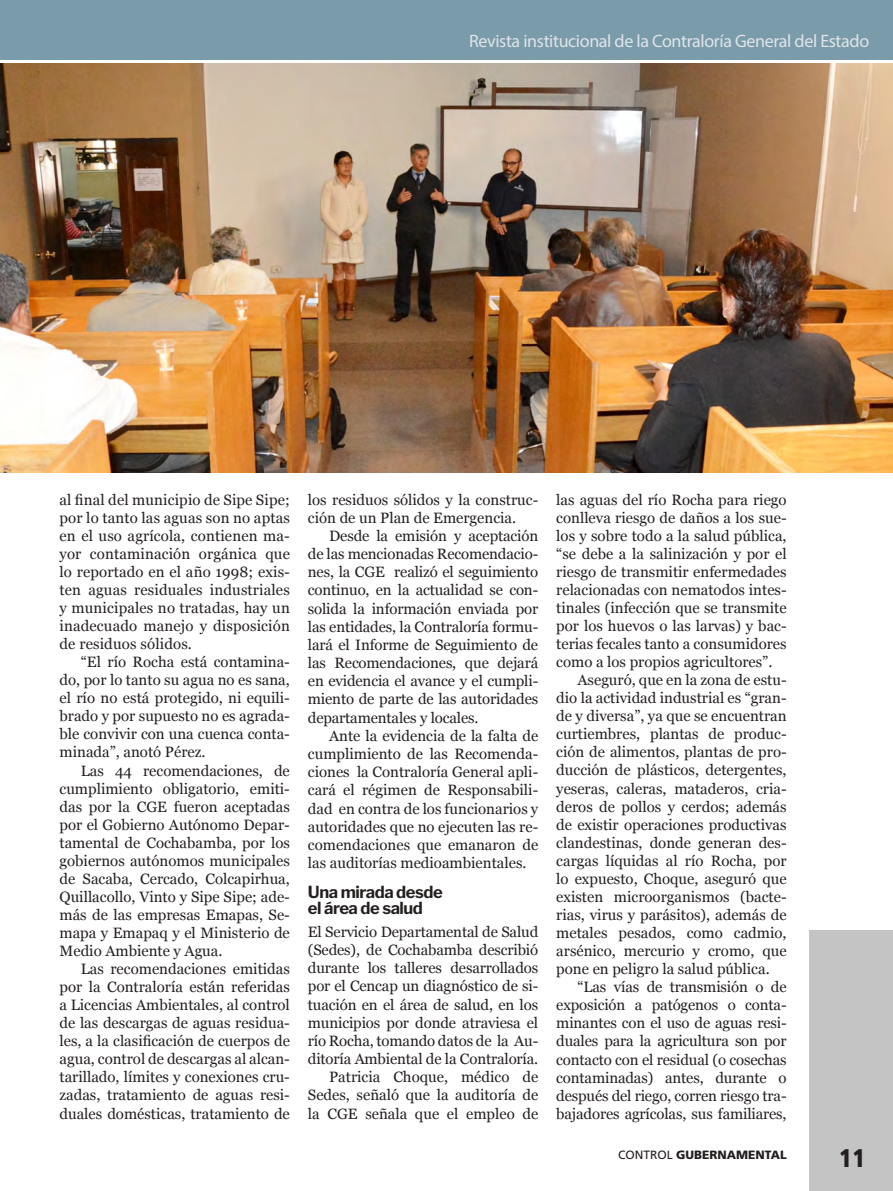
<style>
.page{position:relative;width:893px;height:1191px;background:#fff}
.page>*{position:absolute;margin:0;border:0;box-sizing:border-box;transform-origin:0 0}
.t1{font:900 condensed 25.5px "Frutiger LT Std";color:#241f1f}
.t2{font:18px "Myriad Pro";letter-spacing:-.02em;color:#e0e4e9}
.t3{font:700 16.5px/16.6px "Libre Franklin";letter-spacing:-.025em;color:#241f1f}
.t4{font:15px/18px "Georgia";color:#241f1f;text-align:justify}
.t5{font:900 12px "Frutiger LT Std";color:#241f1f}
.s1{font-weight:400}
</style>
<div class="page">
<div style="left:0;top:0;width:893px;height:60px;background:#7a9baa"></div>
<div style="left:809px;top:929px;width:84px;height:262px;background:#c4c4c5"></div>
<img style="left:0;top:63px;width:893px;height:409px">
<p class="t2" style="left:469px;top:30px;width:402px">Revista institucional de la Contraloría General del Estado</p>
<p class="t4" style="left:60px;top:490px;width:232px">al final del municipio de Sipe Sipe; por lo tanto las aguas son no aptas en el uso agrícola, contienen ma&shy;yor contaminación orgánica que lo reportado en el año 1998; exis&shy;ten aguas residuales industriales y municipales no tratadas, hay un inadecuado manejo y disposición de residuos sólidos.</p>
<p class="t4" style="left:60px;top:652px;width:232px;text-indent:21px">“El río Rocha está contamina&shy;do, por lo tanto su agua no es sana, el río no está protegido, ni equili&shy;brado y por supuesto no es agrada&shy;ble convivir con una cuenca conta&shy;minada”, anotó Pérez.</p>
<p class="t4" style="left:60px;top:760px;width:232px;text-indent:21px">Las 44 recomendaciones, de cumplimiento obligatorio, emiti&shy;das por la CGE fueron aceptadas por el Gobierno Autónomo Depar&shy;tamental de Cochabamba, por los gobiernos autónomos municipales de Sacaba, Cercado, Colcapirhua, Quillacollo, Vinto y Sipe Sipe; ade&shy;más de las empresas Emapas, Se&shy;mapa y Emapaq y el Ministerio de Medio Ambiente y Agua.</p>
<p class="t4" style="left:60px;top:959px;width:232px;text-indent:21px">Las recomendaciones emitidas por la Contraloría están referidas a Licencias Ambientales, al control de las descargas de aguas residua&shy;les, a la clasificación de cuerpos de agua, control de descargas al alcan&shy;tarillado, límites y conexiones cru&shy;zadas, tratamiento de aguas resi&shy;duales domésticas, tratamiento de</p>
<p class="t4" style="left:308px;top:490px;width:232px">los residuos sólidos y la construc&shy;ción de un Plan de Emergencia.</p>
<p class="t4" style="left:308px;top:526px;width:232px;text-indent:21px">Desde la emisión y aceptación de las mencionadas Recomendacio&shy;nes, la CGE realizó el seguimiento continuo, en la actualidad se con&shy;solida la información enviada por las entidades, la Contraloría formu&shy;lará el Informe de Seguimiento de las Recomendaciones, que dejará en evidencia el avance y el cumpli&shy;miento de parte de las autoridades departamentales y locales.</p>
<p class="t4" style="left:308px;top:726px;width:232px;text-indent:21px">Ante la evidencia de la falta de cumplimiento de las Recomenda&shy;ciones la Contraloría General apli&shy;cará el régimen de Responsabili&shy;dad en contra de los funcionarios y autoridades que no ejecuten las re&shy;comendaciones que emanaron de las auditorías medioambientales.</p>
<p class="t3" style="left:308px;top:883px;width:136px">Una mirada desde el área de salud</p>
<p class="t4" style="left:308px;top:922px;width:232px;text-align:right">El Servicio Departamental de Salud (Sedes), de Cochabamba describió durante los talleres desarrollados por el Cencap un diagnóstico de si&shy;tuación en el área de salud, en los municipios por donde atraviesa el río Rocha, tomando datos de la Au&shy;ditoría Ambiental de la Contraloría.<br>Patricia Choque, médico de Sedes, señaló que la auditoría de la CGE señala que el empleo de</p>
<p class="t4" style="left:556px;top:490px;width:232px">las aguas del río Rocha para riego</p>
<p class="t4" style="left:556px;top:508px;width:232px">conlleva riesgo de daños a los sue-</p>
<p class="t4" style="left:556px;top:526px;width:232px">los y sobre todo a la salud pública,</p>
<p class="t4" style="left:556px;top:544px;width:232px">“se debe a la salinización y por el</p>
<p class="t4" style="left:556px;top:562px;width:232px">riesgo de transmitir enfermedades</p>
<p class="t4" style="left:556px;top:580px;width:232px">relacionadas con nematodos intes-</p>
<p class="t4" style="left:556px;top:598px;width:232px">tinales (infección que se transmite</p>
<p class="t4" style="left:556px;top:616px;width:232px">por los huevos o las larvas) y bac-</p>
<p class="t4" style="left:556px;top:634px;width:232px">terias fecales tanto a consumidores</p>
<p class="t4" style="left:556px;top:652px;width:218px">como a los propios agricultores”.</p>
<p class="t4" style="left:577px;top:670px;width:211px">Aseguró, que en la zona de estu-</p>
<p class="t4" style="left:556px;top:688px;width:232px">dio la actividad industrial es “gran-</p>
<p class="t4" style="left:556px;top:706px;width:232px">de y diversa”, ya que se encuentran</p>
<p class="t4" style="left:556px;top:724px;width:232px">curtiembres, plantas de produc-</p>
<p class="t4" style="left:556px;top:742px;width:232px">ción de alimentos, plantas de pro-</p>
<p class="t4" style="left:556px;top:760px;width:232px">ducción de plásticos, detergentes,</p>
<p class="t4" style="left:556px;top:778px;width:232px">yeseras, caleras, mataderos, cria-</p>
<p class="t4" style="left:556px;top:796px;width:232px">deros de pollos y cerdos; además</p>
<p class="t4" style="left:556px;top:815px;width:232px">de existir operaciones productivas</p>
<p class="t4" style="left:556px;top:833px;width:232px">clandestinas, donde generan des-</p>
<p class="t4" style="left:556px;top:851px;width:232px">cargas líquidas al río Rocha, por</p>
<p class="t4" style="left:556px;top:869px;width:232px">lo expuesto, Choque, aseguró que</p>
<p class="t4" style="left:556px;top:887px;width:232px">existen microorganismos (bacte-</p>
<p class="t4" style="left:556px;top:905px;width:232px">rias, virus y parásitos), además de</p>
<p class="t4" style="left:556px;top:923px;width:232px">metales pesados, como cadmio,</p>
<p class="t4" style="left:556px;top:941px;width:232px">arsénico, mercurio y cromo, que</p>
<p class="t4" style="left:556px;top:959px;width:215px">pone en peligro la salud pública.</p>
<p class="t4" style="left:577px;top:977px;width:211px">“Las vías de transmisión o de</p>
<p class="t4" style="left:556px;top:995px;width:232px">exposición a patógenos o conta-</p>
<p class="t4" style="left:556px;top:1013px;width:232px">minantes con el uso de aguas resi-</p>
<p class="t4" style="left:556px;top:1031px;width:232px">duales para la agricultura son por</p>
<p class="t4" style="left:556px;top:1049px;width:232px">contacto con el residual (o cosechas</p>
<p class="t4" style="left:556px;top:1067px;width:232px">contaminadas) antes, durante o</p>
<p class="t4" style="left:556px;top:1085px;width:232px">después del riego, corren riesgo tra-</p>
<p class="t4" style="left:556px;top:1103px;width:232px">bajadores agrícolas, sus familiares,</p>
<p class="t5" style="left:618px;top:1147px;width:170px"><span class="s1">CONTROL</span> GUBERNAMENTAL</p>
<h1 class="t1" style="left:839px;top:1142px;width:28px">11</h1>
</div>
